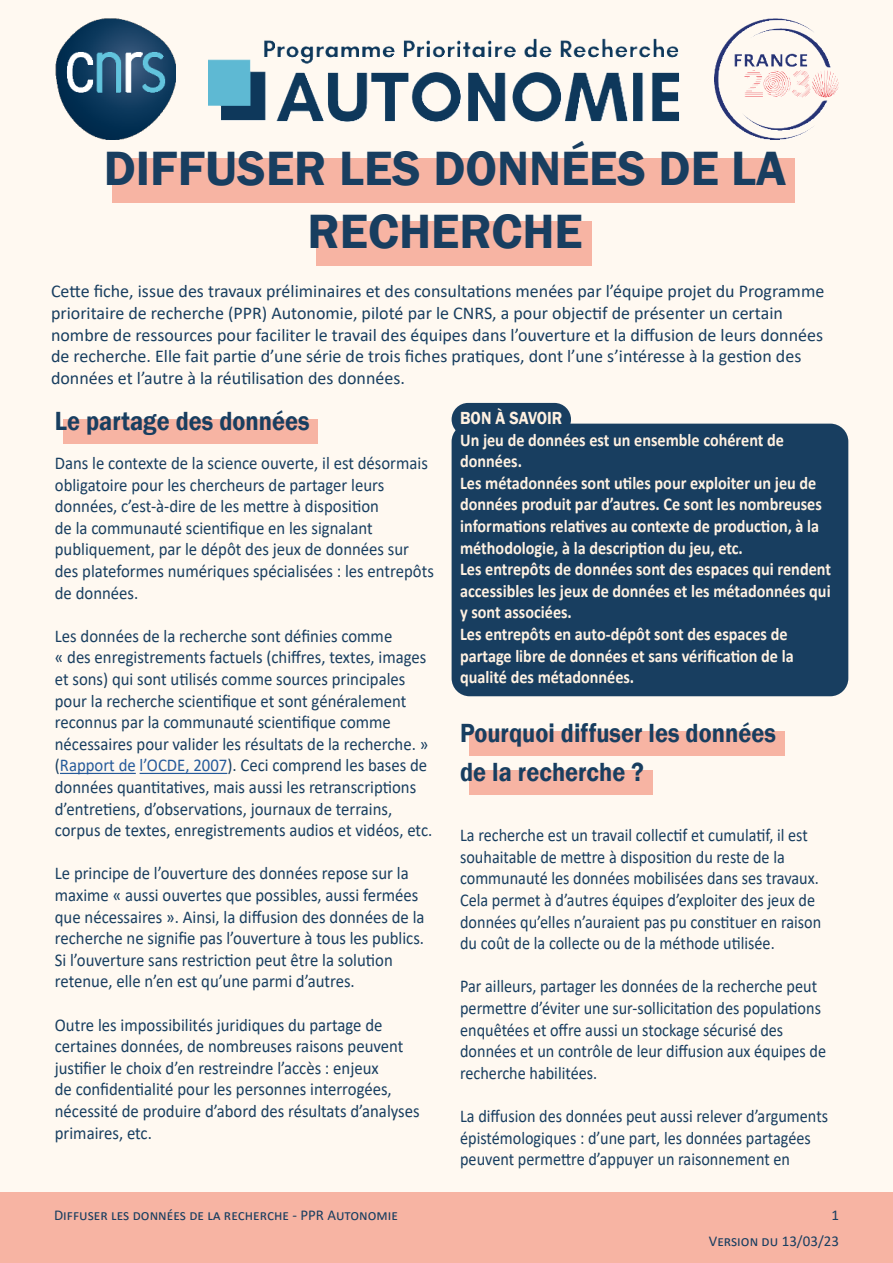
<style>
.page{position:relative;width:893px;height:1263px;background:#fff9f1}
.page>*{position:absolute;margin:0;border:0;box-sizing:border-box;transform-origin:0 0}
.t1{font:600 49.5px/63.4px "Franklin Gothic";color:#183e60;text-align:center}
.t2{font:600 27px/38.5px "Franklin Gothic";color:#183e60;scale:.9 1}
.t3{font:18px/21.6px "Calibri";color:#183e60;scale:.93 1}
.t4{font:18px/21.6px "Calibri";color:#183e60;scale:.9 1}
.t5{font:700 18px/21.6px "Calibri";color:#fff1e1;scale:.9 1}
.t6{font:18px/21.6px "Calibri";color:#183e60}
.t7{font:600 18px "Franklin Gothic";color:#fff1e1;scale:.9 1}
.t8{font:15px "Calibri";color:#183e60}
.s1{color:#265b9b}
</style>
<div class="page">
<div style="left:0;top:1193px;width:893px;height:70px;background:#f7b4a3"></div>
<div style="left:112px;top:158px;width:683px;height:44px;background:#f7b4a3"></div>
<div style="left:316px;top:222px;width:275px;height:44px;background:#f7b4a3"></div>
<div style="left:63px;top:420px;width:255px;height:24px;background:#f7b4a3"></div>
<hr style="left:60px;top:773px;width:76px;height:1px;background:#265b9b">
<hr style="left:140px;top:773px;width:87px;height:1px;background:#265b9b">
<div style="left:452px;top:403px;width:119px;height:33px;background:#183e60;border-radius:17px"></div>
<div style="left:452px;top:424px;width:396px;height:272px;background:#183e60;border-radius:18px"></div>
<div style="left:469px;top:732px;width:315px;height:24px;background:#f7b4a3"></div>
<div style="left:469px;top:770px;width:183px;height:24px;background:#f7b4a3"></div>
<img style="left:209px;top:38px;width:471px;height:84px">
<img style="left:55px;top:18px;width:121px;height:121px">
<img style="left:715px;top:18px;width:123px;height:121px">
<h1 class="t1" style="left:104px;top:139px;width:684px">DIFFUSER LES DONNÉES DE LA<br>RECHERCHE</h1>
<p class="t6" style="left:51px;top:280px;width:775px">Cette fiche, issue des travaux préliminaires et des consultations menées par l’équipe projet du Programme prioritaire de recherche (PPR) Autonomie, piloté par le CNRS, a pour objectif de présenter un certain nombre de ressources pour faciliter le travail des équipes dans l’ouverture et la diffusion de leurs données de recherche. Elle fait partie d’une série de trois fiches pratiques, dont l’une s’intéresse à la gestion des données et l’autre à la réutilisation des données.</p>
<h2 class="t2" style="left:55px;top:403px;width:285px">Le partage des données</h2>
<p class="t3" style="left:55px;top:452px;width:409px">Dans le contexte de la science ouverte, il est désormais obligatoire pour les chercheurs de partager leurs données, c’est-à-dire de les mettre à disposition<br>de la communauté scientifique en les signalant publiquement, par le dépôt des jeux de données sur des plateformes numériques spécialisées : les entrepôts de données.</p>
<p class="t3" style="left:55px;top:624px;width:407px">Les données de la recherche sont définies comme<br>« des enregistrements factuels (chiffres, textes, images et sons) qui sont utilisés comme sources principales pour la recherche scientifique et sont généralement reconnus par la communauté scientifique comme nécessaires pour valider les résultats de la recherche. » (<span class="s1">Rapport de l’OCDE, 2007</span>). Ceci comprend les bases de données quantitatives, mais aussi les retranscriptions d’entretiens, d’observations, journaux de terrains, corpus de textes, enregistrements audios et vidéos, etc.</p>
<p class="t3" style="left:55px;top:862px;width:399px">Le principe de l’ouverture des données repose sur la maxime « aussi ouvertes que possibles, aussi fermées que nécessaires ». Ainsi, la diffusion des données de la recherche ne signifie pas l’ouverture à tous les publics.<br>Si l’ouverture sans restriction peut être la solution retenue, elle n’en est qu’une parmi d’autres.</p>
<p class="t3" style="left:55px;top:1013px;width:394px">Outre les impossibilités juridiques du partage de certaines données, de nombreuses raisons peuvent justifier le choix d’en restreindre l’accès : enjeux<br>de confidentialité pour les personnes interrogées, nécessité de produire d’abord des résultats d’analyses primaires, etc.</p>
<p class="t7" style="left:460px;top:410px;width:115px">BON À SAVOIR</p>
<p class="t5" style="left:460px;top:429px;width:414px">Un jeu de données est un ensemble cohérent de données.<br>Les métadonnées sont utiles pour exploiter un jeu de données produit par d’autres. Ce sont les nombreuses informations relatives au contexte de production, à la méthodologie, à la description du jeu, etc.<br>Les entrepôts de données sont des espaces qui rendent accessibles les jeux de données et les métadonnées qui y sont associées.<br>Les entrepôts en auto-dépôt sont des espaces de partage libre de données et sans vérification de la qualité des métadonnées.</p>
<h2 class="t2" style="left:460px;top:715px;width:352px">Pourquoi diffuser les données de la recherche ?</h2>
<p class="t4" style="left:460px;top:824px;width:403px">La recherche est un travail collectif et cumulatif, il est souhaitable de mettre à disposition du reste de la communauté les données mobilisées dans ses travaux.<br>Cela permet à d’autres équipes d’exploiter des jeux de données qu’elles n’auraient pas pu constituer en raison du coût de la collecte ou de la méthode utilisée.</p>
<p class="t4" style="left:460px;top:975px;width:408px">Par ailleurs, partager les données de la recherche peut permettre d’éviter une sur-sollicitation des populations enquêtées et offre aussi un stockage sécurisé des données et un contrôle de leur diffusion aux équipes de recherche habilitées.</p>
<p class="t4" style="left:460px;top:1105px;width:410px">La diffusion des données peut aussi relever d’arguments épistémologiques : d’une part, les données partagées peuvent permettre d’appuyer un raisonnement en</p>
<p class="t8" style="left:54px;top:1205px;width:345px">Diffuser les données de la recherche - PPR Autonomie</p>
<p class="t8" style="left:831px;top:1205px;width:9px">1</p>
<p class="t8" style="left:709px;top:1230px;width:132px">Version du 13/03/23</p>
</div>
